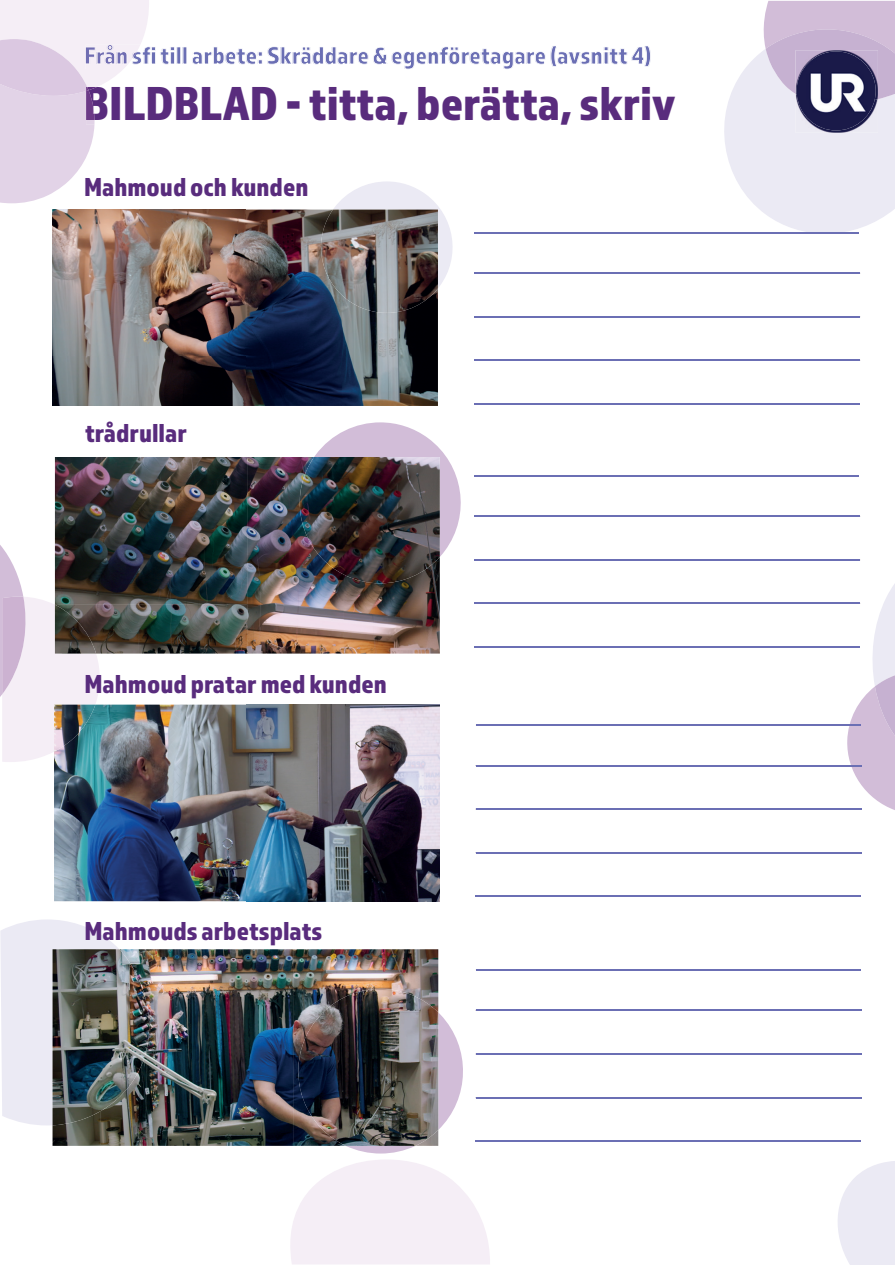
<style>
.page{position:relative;width:895px;height:1265px;background:#fff}
.page>*{position:absolute;margin:0;border:0;box-sizing:border-box;transform-origin:0 0}
.t1{font:49.5px "Almaq Refined";color:#592c7d}
.t2{font:27px "Almaq Refined";color:#592c7d}
.t3{font:25.5px "Almaq Refined";color:#6b6fb4}
</style>
<div class="page">
<svg style="left:0;top:919px;width:119px;height:206px;background:#ececf5"></svg>
<svg style="left:314px;top:422px;width:147px;height:135px"></svg>
<svg style="left:710px;top:1px;width:184px;height:233px"></svg>
<svg style="left:0;top:545px;width:101px;height:217px"></svg>
<svg style="left:290px;top:1160px;width:200px;height:104px"></svg>
<svg style="left:346px;top:1012px;width:117px;height:141px"></svg>
<svg style="left:838px;top:1161px;width:56px;height:103px"></svg>
<svg style="left:846px;top:585px;width:48px;height:225px"></svg>
<img style="left:795px;top:100px;width:82px;height:33px">
<img style="left:795px;top:50px;width:82px;height:50px">
<img style="left:796px;top:51px;width:79px;height:79px">
<img style="left:55px;top:457px;width:288px;height:196px">
<img style="left:343px;top:583px;width:97px;height:70px">
<img style="left:289px;top:457px;width:151px;height:126px">
<img style="left:55px;top:604px;width:41px;height:49px">
<img style="left:101px;top:949px;width:192px;height:196px">
<img style="left:293px;top:949px;width:145px;height:39px">
<img style="left:52px;top:1125px;width:49px;height:20px">
<img style="left:52px;top:949px;width:112px;height:176px">
<img style="left:289px;top:988px;width:149px;height:157px">
<img style="left:54px;top:704px;width:386px;height:197px">
<img style="left:54px;top:704px;width:41px;height:47px">
<img style="left:52px;top:288px;width:289px;height:118px">
<img style="left:341px;top:313px;width:97px;height:93px">
<img style="left:312px;top:288px;width:126px;height:25px">
<svg style="left:0;top:0;width:650px;height:288px"></svg>
<hr style="left:476px;top:1009px;width:385px;height:2px;background:#6b6fb4">
<hr style="left:476px;top:968px;width:384px;height:2px;background:#6b6fb4">
<hr style="left:476px;top:1053px;width:385px;height:1px;background:#6b6fb4">
<hr style="left:476px;top:1096px;width:385px;height:2px;background:#6b6fb4">
<hr style="left:476px;top:1140px;width:384px;height:2px;background:#6b6fb4">
<hr style="left:476px;top:764px;width:385px;height:2px;background:#6b6fb4">
<hr style="left:476px;top:724px;width:384px;height:1px;background:#6b6fb4">
<hr style="left:476px;top:808px;width:385px;height:1px;background:#6b6fb4">
<hr style="left:476px;top:851px;width:385px;height:2px;background:#6b6fb4">
<hr style="left:476px;top:895px;width:384px;height:1px;background:#6b6fb4">
<hr style="left:474px;top:515px;width:386px;height:2px;background:#6b6fb4">
<hr style="left:474px;top:475px;width:384px;height:1px;background:#6b6fb4">
<hr style="left:474px;top:559px;width:386px;height:1px;background:#6b6fb4">
<hr style="left:474px;top:602px;width:386px;height:2px;background:#6b6fb4">
<hr style="left:474px;top:646px;width:385px;height:1px;background:#6b6fb4">
<hr style="left:474px;top:272px;width:386px;height:2px;background:#6b6fb4">
<hr style="left:474px;top:232px;width:384px;height:1px;background:#6b6fb4">
<hr style="left:474px;top:316px;width:386px;height:1px;background:#6b6fb4">
<hr style="left:474px;top:359px;width:386px;height:2px;background:#6b6fb4">
<hr style="left:474px;top:403px;width:385px;height:1px;background:#6b6fb4">
<p class="t3" style="left:84px;top:40px;width:569px">Från sfi till arbete: Skräddare &amp; egenföretagare (avsnitt 4)</p>
<h1 class="t1" style="left:84px;top:73px;width:593px">BILDBLAD - titta, berätta, skriv</h1>
<p class="t2" style="left:84px;top:170px;width:226px">Mahmoud och kunden</p>
<p class="t2" style="left:85px;top:417px;width:103px">trådrullar</p>
<p class="t2" style="left:84px;top:667px;width:304px">Mahmoud pratar med kunden</p>
<p class="t2" style="left:84px;top:915px;width:239px">Mahmouds arbetsplats</p>
</div>
